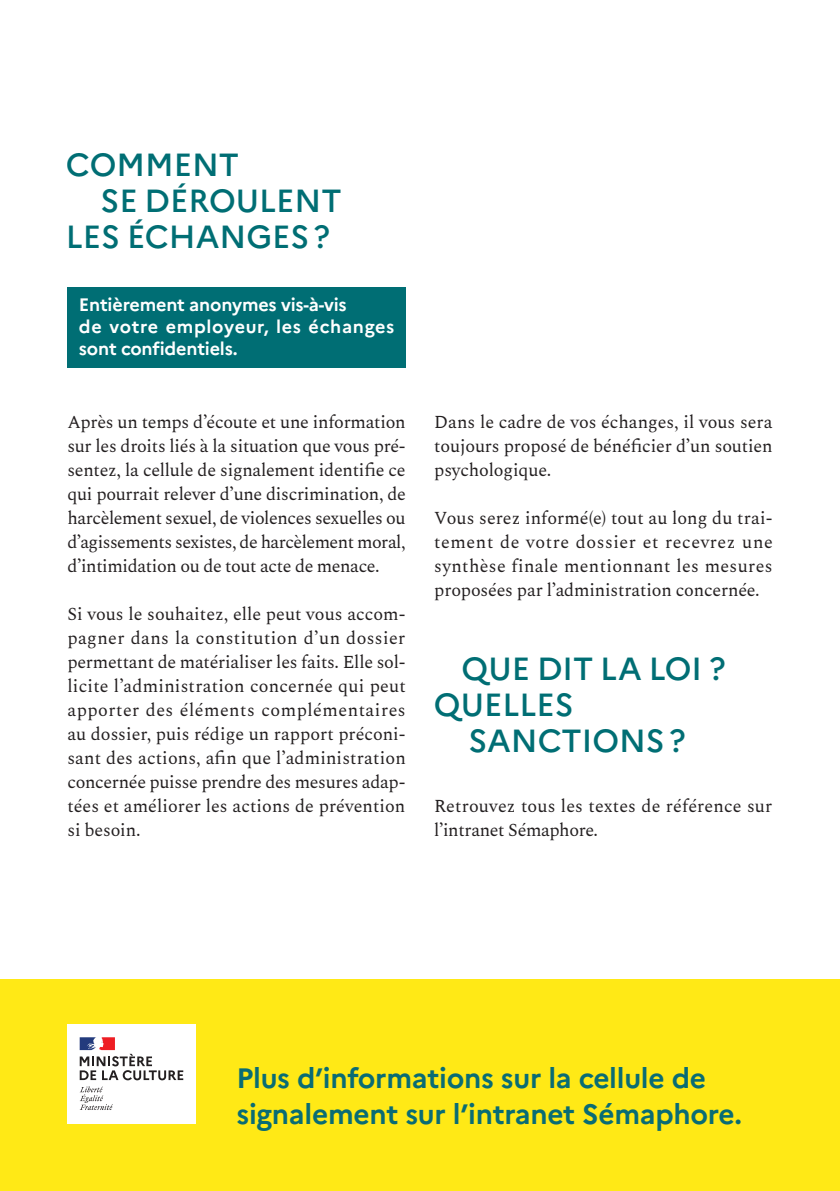
<style>
.page{position:relative;width:840px;height:1191px;background:#fff}
.page>*{position:absolute;margin:0;border:0;box-sizing:border-box;transform-origin:0 0}
.t1{font:500 32px "Marianne";color:#006e74}
._01_Texte-labeur_Spe{font:700 28px/36px "Marianne";letter-spacing:-.01em;color:#096c74}
._01_Texte-labeur_Spe-2{font:18px/24px "Spectral";letter-spacing:-.01em;color:#231f20;text-align:justify}
._01_Texte-labeur_Spe-3{font:18px/24px "Spectral";letter-spacing:.01em;color:#231f20}
._01_Texte-labeur_Spe-4{font:700 18px/22px "Marianne";letter-spacing:.025em;color:#fff}
._01_Texte-labeur_Spe-5{font:700 18px "Marianne";letter-spacing:-.01em;color:#fff}
</style>
<div class="page">
<div style="left:0;top:979px;width:839px;height:212px;background:#ffe916"></div>
<div style="left:67px;top:286px;width:338px;height:81px;background:#006e74"></div>
<div style="left:67px;top:1024px;width:129px;height:99px;background:#fff"></div>
<svg style="left:80px;top:1086px;width:33px;height:24px"></svg>
<svg style="left:80px;top:1037px;width:103px;height:43px"></svg>
<p class="t1" style="left:66px;top:139px;width:174px">COMMENT</p>
<p class="t1" style="left:100px;top:175px;width:242px">SE DÉROULENT</p>
<p class="t1" style="left:66px;top:211px;width:265px">LES ÉCHANGES ?</p>
<p class="_01_Texte-labeur_Spe-5" style="left:79px;top:291px;width:269px">Entièrement anonymes vis-à-vis</p>
<p class="_01_Texte-labeur_Spe-4" style="left:79px;top:314px;width:317px">de votre employeur, les échanges sont confidentiels.</p>
<p class="_01_Texte-labeur_Spe-2" style="left:67px;top:408px;width:340px">Après un temps d’écoute et une information sur les droits liés à la situation que vous pré&shy;sentez, la cellule de signalement identifie ce qui pourrait relever d’une discrimination, de harcèlement sexuel, de violences sexuelles ou d’agissements sexistes, de harcèlement moral, d’intimidation ou de tout acte de menace.</p>
<p class="_01_Texte-labeur_Spe-2" style="left:67px;top:600px;width:340px">Si vous le souhaitez, elle peut vous accom&shy;pagner dans la constitution d’un dossier permettant de matérialiser les faits. Elle sol&shy;licite l’administration concernée qui peut apporter des éléments complémentaires au dossier, puis rédige un rapport préconi&shy;sant des actions, afin que l’administration concernée puisse prendre des mesures adap&shy;tées et améliorer les actions de prévention si besoin.</p>
<p class="_01_Texte-labeur_Spe-2" style="left:434px;top:408px;width:339px">Dans le cadre de vos échanges, il vous sera toujours proposé de bénéficier d’un soutien psychologique.</p>
<p class="_01_Texte-labeur_Spe-2" style="left:434px;top:504px;width:340px">Vous serez informé(e) tout au long du trai&shy;tement de votre dossier et recevrez une synthèse finale mentionnant les mesures proposées par l’administration concernée.</p>
<p class="t1" style="left:461px;top:643px;width:265px">QUE DIT LA LOI ?</p>
<p class="t1" style="left:433px;top:679px;width:141px">QUELLES</p>
<p class="t1" style="left:468px;top:715px;width:218px">SANCTIONS ?</p>
<p class="_01_Texte-labeur_Spe-3" style="left:434px;top:792px;width:339px">Retrouvez tous les textes de référence sur l’intranet Sémaphore.</p>
<p class="_01_Texte-labeur_Spe" style="left:236px;top:1057px;width:506px">Plus d’informations sur la cellule de signalement sur l’intranet Sémaphore.</p>
</div>
